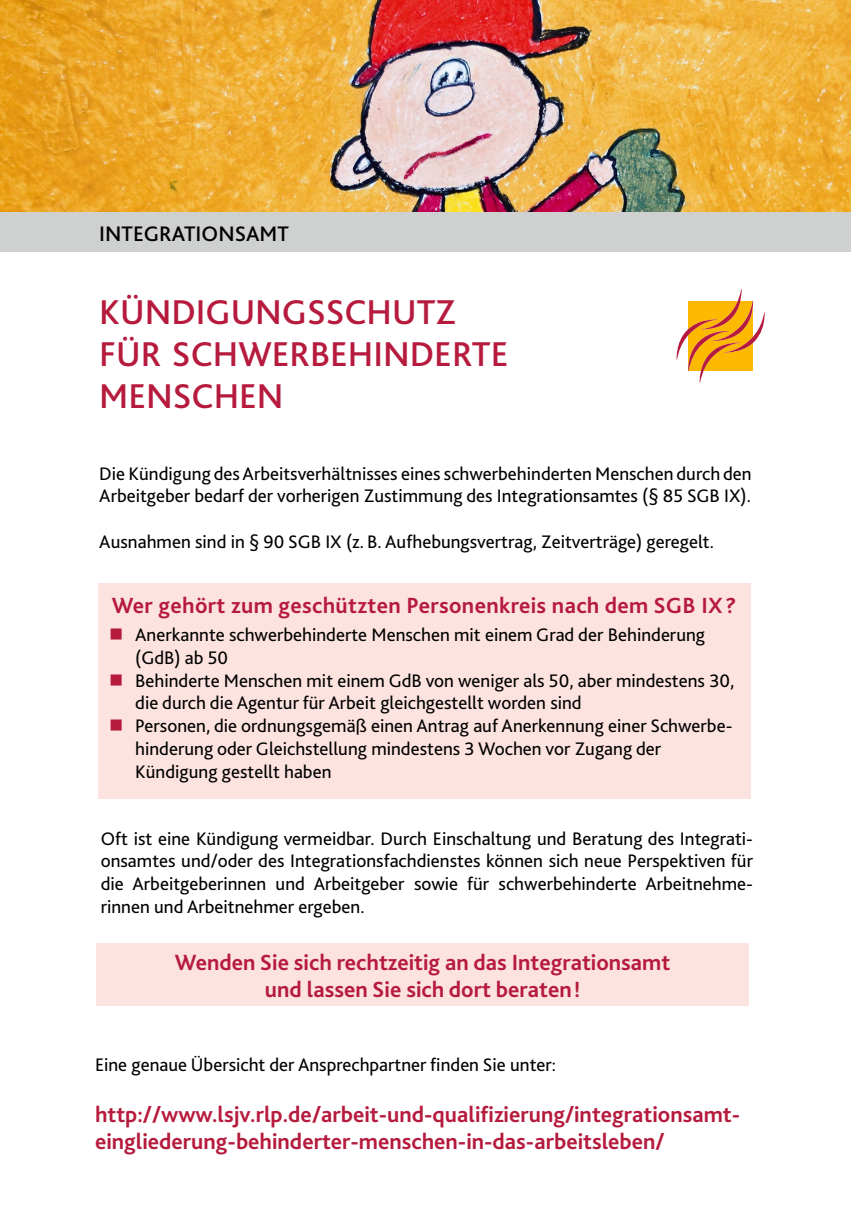
<style>
.page{position:relative;width:851px;height:1205px;background:#fff}
.page>*{position:absolute;margin:0;border:0;box-sizing:border-box;transform-origin:0 0}
.t1{font:500 36px/42px "Bliss 2";color:#b61a3d}
.t2{font:700 23px/27.6px "Bliss 2";color:#b61a3d;text-align:center}
.t3{font:500 22px "Bliss 2";color:#000}
.t4{font:19px/22.8px "Bliss 2";color:#000}
.s1{color:#b61a3d}
</style>
<div class="page">
<div style="left:98px;top:583px;width:652px;height:216px;background:#fce3df"></div>
<img style="left:0;top:0;width:850px;height:213px">
<div style="left:0;top:213px;width:850px;height:39px;background:#cfd0d0"></div>
<div style="left:96px;top:943px;width:652px;height:63px;background:#fce3df"></div>
<svg style="left:676px;top:289px;width:88px;height:94px"></svg>
<p class="t3" style="left:99px;top:220px;width:191px">INTEGRATIONSAMT</p>
<h1 class="t1" style="left:99px;top:291px;width:410px">KÜNDIGUNGSSCHUTZ<br>FÜR SCHWERBEHINDERTE<br>MENSCHEN</h1>
<p class="t4" style="left:99px;top:461px;width:654px">Die Kündigung des Arbeitsverhältnisses eines schwerbehinderten Menschen durch den<br>Arbeitgeber bedarf der vorherigen Zustimmung des Integrationsamtes (§ 85 SGB IX).</p>
<p class="t4" style="left:99px;top:530px;width:616px">Ausnahmen sind in § 90 SGB IX (z. B. Aufhebungsvertrag, Zeitverträge) geregelt.</p>
<h2 class="t2" style="left:112px;top:590px;width:626px">Wer gehört zum geschützten Personenkreis nach dem SGB IX ?</h2>
<p class="t4" style="left:135px;top:623px;width:571px;text-indent:-26px"><span class="s1">■</span> Anerkannte schwerbehinderte Menschen mit einem Grad der Behinderung (GdB) ab 50</p>
<p class="t4" style="left:135px;top:668px;width:600px;text-indent:-26px"><span class="s1">■</span> Behinderte Menschen mit einem GdB von weniger als 50, aber mindestens 30, die durch die Agentur für Arbeit gleichgestellt worden sind</p>
<p class="t4" style="left:135px;top:714px;width:597px;text-indent:-26px"><span class="s1">■</span> Personen, die ordnungsgemäß einen Antrag auf Anerkennung einer Schwerbe&shy;hinderung oder Gleichstellung mindestens 3 Wochen vor Zugang der<br>Kündigung gestellt haben</p>
<p class="t4" style="left:101px;top:826px;width:653px;text-align:justify">Oft ist eine Kündigung vermeidbar. Durch Einschaltung und Beratung des Integrati&shy;onsamtes und/oder des Integrationsfachdienstes können sich neue Perspektiven für die Arbeitgeberinnen und Arbeitgeber sowie für schwerbehinderte Arbeitnehme&shy;rinnen und Arbeitnehmer ergeben.</p>
<p class="t2" style="left:175px;top:947px;width:496px">Wenden Sie sich rechtzeitig an das Integrationsamt und lassen Sie sich dort beraten!</p>
<p class="t4" style="left:95px;top:1053px;width:462px">Eine genaue Übersicht der Ansprechpartner finden Sie unter:</p>
<p class="t2" style="left:95px;top:1099px;width:645px;text-align:left">http://www.lsjv.rlp.de/arbeit-und-qualifizierung/integrationsamt&shy;eingliederung-behinderter-menschen-in-das-arbeitsleben/</p>
</div>
